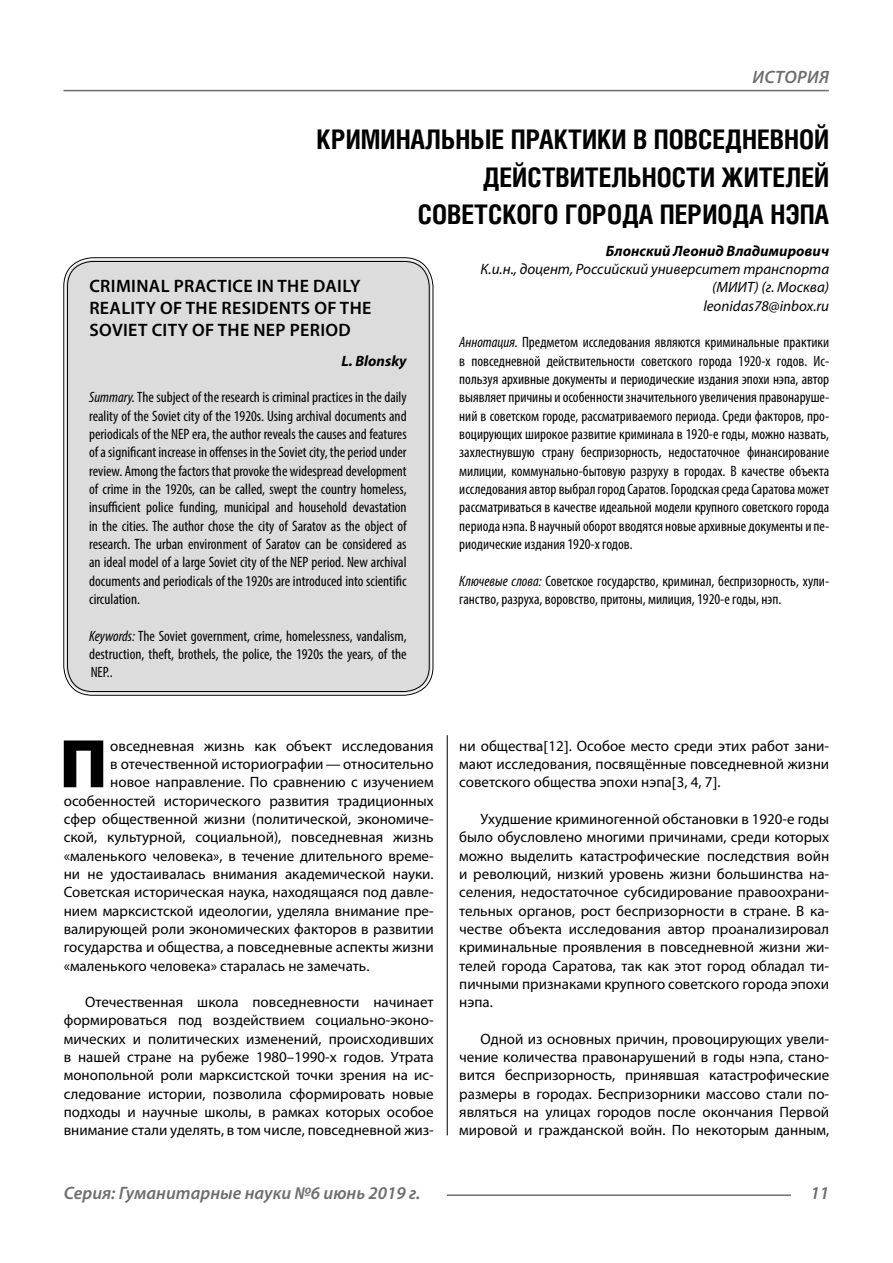
<style>
.page{position:relative;width:893px;height:1263px;background:#fff}
.page>*{position:absolute;margin:0;border:0;box-sizing:border-box;transform-origin:0 0}
.Bukvica{font:900 69.3px "Myriad Pro";color:#000}
.Header{font:700 27px/37.5px "Helios Cond C";color:#000;text-align:right}
.Header-eng{font:600 18px/21.6px "Myriad Pro";letter-spacing:.02em;color:#000}
.t1{font:italic 600 18px "Myriad Pro";color:#6e6e6e}
.Normal{font:15px/18.3px "Myriad Pro";color:#000;text-align:justify}
.Annotation-rus{font:condensed 15px/18.3px "Myriad Pro";color:#000;text-align:justify}
.Annotation-eng{font:condensed 15px/18.3px "Myriad Pro";color:#000;text-align:justify}
.Bukvica-2{font:15px "Myriad Pro";color:#000}
.Author-doc{font:italic 15px/18.3px "Myriad Pro";color:#000;text-align:right}
.Author{font:italic 700 15px "Myriad Pro";color:#000}
.Author-email{font:italic 15px "Myriad Pro";color:#000}
.Author-eng{font:italic 700 15px "Myriad Pro";color:#000}
.s1{font-style:italic}
</style>
<div class="page">
<hr style="left:447px;top:128px;width:1px;height:1007px;background:#000">
<div style="left:43px;top:0;width:786px;height:735px;background:#fff"></div>
<hr style="left:63px;top:90px;width:766px;height:1px;background:#6e6e6e">
<hr style="left:447px;top:1194px;width:344px;height:2px;background:#6e6e6e">
<div style="left:66px;top:260px;width:365px;height:433px;background:#dcdcdc;border-radius:27px"></div>
<p class="t1" style="left:752px;top:66px;width:24px">История</p>
<p class="Header" style="left:317px;top:120px;width:514px">КРИМИНАЛЬНЫЕ ПРАКТИКИ В ПОВСЕДНЕВНОЙ<br>ДЕЙСТВИТЕЛЬНОСТИ ЖИТЕЛЕЙ<br>СОВЕТСКОГО ГОРОДА ПЕРИОДА НЭПА</p>
<p class="Author" style="left:606px;top:241px;width:225px">Блонский Леонид Владимирович</p>
<p class="Author-doc" style="left:481px;top:260px;width:350px">К.и.н., доцент, Российский университет транспорта (МИИТ) (г. Москва)</p>
<p class="Author-email" style="left:703px;top:296px;width:127px">leonidas78@inbox.ru</p>
<p class="Annotation-rus" style="left:459px;top:333px;width:371px"><span class="s1">Аннотация.</span> Предметом исследования являются криминальные практики в повседневной действительности советского города 1920-х годов. Ис‑ пользуя архивные документы и периодические издания эпохи нэпа, автор выявляет причины и особенности значительного увеличения правонаруше‑ ний в советском городе, рассматриваемого периода. Среди факторов, про‑ воцирующих широкое развитие криминала в 1920-е годы, можно назвать, захлестнувшую страну беспризорность, недостаточное финансирование милиции, коммунально-бытовую разруху в городах. В качестве объекта исследования автор выбрал город Саратов. Городская среда Саратова может рассматриваться в качестве идеальной модели крупного советского города периода нэпа. В научный оборот вводятся новые архивные документы и пе‑ риодические издания 1920-х годов.</p>
<p class="Annotation-rus" style="left:459px;top:571px;width:371px"><span class="s1">Ключевые слова:</span> Советское государство, криминал, беспризорность, хули‑ ганство, разруха, воровство, притоны, милиция, 1920-е годы, нэп.</p>
<p class="Header-eng" style="left:89px;top:275px;width:284px">CRIMINAL PRACTICE IN THE DAILY<br>REALITY OF THE RESIDENTS OF THE<br>SOVIET CITY OF THE NEP PERIOD</p>
<p class="Author-eng" style="left:342px;top:351px;width:67px">L. Blonsky</p>
<p class="Annotation-eng" style="left:89px;top:388px;width:319px"><span class="s1">Summary.</span> The subject of the research is criminal practices in the daily reality of the Soviet city of the 1920s. Using archival documents and periodicals of the NEP era, the author reveals the causes and features of a significant increase in offenses in the Soviet city, the period under review. Among the factors that provoke the widespread development of crime in the 1920s, can be called, swept the country homeless, insufficient police funding, municipal and household devastation in the cities. The author chose the city of Saratov as the object of research. The urban environment of Saratov can be considered as an ideal model of a large Soviet city of the NEP period. New archival documents and periodicals of the 1920s are introduced into scientific circulation.</p>
<p class="Annotation-eng" style="left:89px;top:626px;width:319px"><span class="s1">Keywords:</span> The Soviet government, crime, homelessness, vandalism, destruction, theft, brothels, the police, the 1920s the years, of the NEP..</p>
<p class="Bukvica" style="left:59px;top:718px;width:50px">П</p>
<p class="Bukvica-2" style="left:110px;top:736px;width:325px">овседневная жизнь как объект исследования</p>
<p class="Bukvica-2" style="left:110px;top:755px;width:325px">в отечественной историографии—относительно</p>
<p class="Bukvica-2" style="left:110px;top:773px;width:325px">новое направление. По сравнению с изучением</p>
<p class="Bukvica-2" style="left:64px;top:791px;width:371px">особенностей исторического развития традиционных</p>
<p class="Bukvica-2" style="left:64px;top:810px;width:371px">сфер общественной жизни (политической, экономиче-</p>
<p class="Bukvica-2" style="left:64px;top:828px;width:371px">ской, культурной, социальной), повседневная жизнь</p>
<p class="Bukvica-2" style="left:64px;top:846px;width:371px">«маленького человека», в течение длительного време-</p>
<p class="Bukvica-2" style="left:64px;top:864px;width:371px">ни не удостаивалась внимания академической науки.</p>
<p class="Bukvica-2" style="left:64px;top:883px;width:371px">Советская историческая наука, находящаяся под давле-</p>
<p class="Bukvica-2" style="left:64px;top:901px;width:371px">нием марксистской идеологии, уделяла внимание пре-</p>
<p class="Bukvica-2" style="left:64px;top:919px;width:371px">валирующей роли экономических факторов в развитии</p>
<p class="Bukvica-2" style="left:64px;top:938px;width:371px">государства и общества, а повседневные аспекты жизни</p>
<p class="Bukvica-2" style="left:64px;top:956px;width:307px">«маленького человека» старалась не замечать.</p>
<p class="Normal" style="left:64px;top:993px;width:371px;text-indent:21px">Отечественная школа повседневности начинает формироваться под воздействием социально-эконо&shy;мических и политических изменений, происходивших в нашей стране на рубеже 1980–1990-х годов. Утрата монопольной роли марксистской точки зрения на ис&shy;следование истории, позволила сформировать новые подходы и научные школы, в рамках которых особое внимание стали уделять, в том числе, повседневной жиз-</p>
<p class="Normal" style="left:459px;top:736px;width:371px">ни общества 12 . Особое место среди этих работ зани&shy;мают исследования, посвящённые повседневной жизни советского общества эпохи нэпа 3, 4, 7 .</p>
<p class="Normal" style="left:459px;top:809px;width:371px;text-indent:21px">Ухудшение криминогенной обстановки в 1920-е годы было обусловлено многими причинами, среди которых можно выделить катастрофические последствия войн и революций, низкий уровень жизни большинства на&shy;селения, недостаточное субсидирование правоохрани&shy;тельных органов, рост беспризорности в стране. В ка&shy;честве объекта исследования автор проанализировал криминальные проявления в повседневной жизни жи&shy;телей города Саратова, так как этот город обладал ти&shy;пичными признаками крупного советского города эпохи нэпа.</p>
<p class="Normal" style="left:459px;top:1029px;width:371px;text-indent:21px">Одной из основных причин, провоцирующих увели&shy;чение количества правонарушений в годы нэпа, стано&shy;вится беспризорность, принявшая катастрофические размеры в городах. Беспризорники массово стали по&shy;являться на улицах городов после окончания Первой мировой и гражданской войн. По некоторым данным,</p>
<p class="t1" style="left:64px;top:1182px;width:358px">Серия: Гуманитарные науки №6 июнь 2019 г.</p>
<p class="t1" style="left:810px;top:1182px;width:20px">11</p>
</div>
